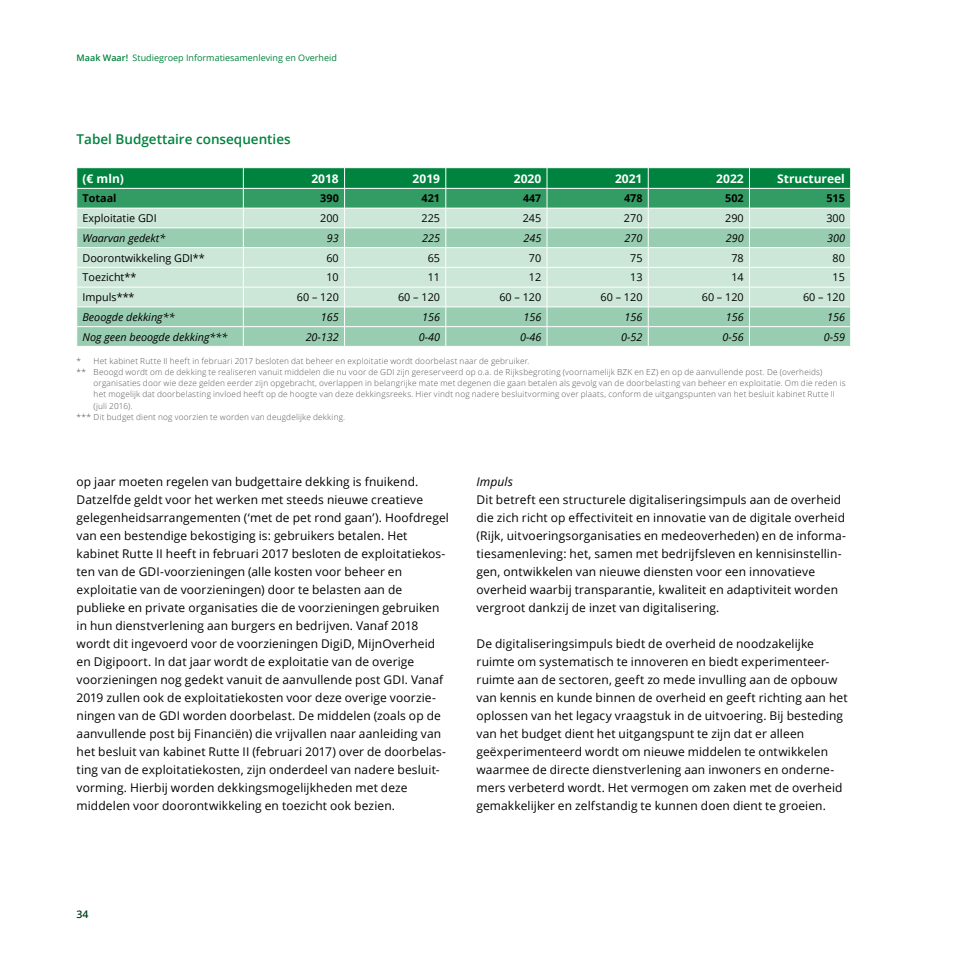
<style>
.page{position:relative;width:953px;height:953px;background:#fff}
.page>*{position:absolute;margin:0;border:0;box-sizing:border-box;transform-origin:0 0}
._05_RO_Alineakop_San{font:600 13.5px "Open Sans";color:#00833e}
._10_RO_Broodtekst_Sa{font:12px/18px "Open Sans";letter-spacing:.01em;color:#000}
._30_RO_Tabel_Kop{font:700 12px "Open Sans";color:#fff}
._10_RO_Broodtekst_Sa-2{font:italic 12px "Open Sans";letter-spacing:.01em;color:#000}
._32_RO_Tabel_Broodte{font:10.8px "Open Sans";color:#000}
._32_RO_Tabel_Broodte-2{font:italic 10.8px "Open Sans";color:#000}
._32_RO_Tabel_Broodte-3{font:700 10.8px "Open Sans";color:#000}
._32_RO_Tabel_Broodte-4{font:700 10.5px "Open Sans";color:#000}
.t1{font:600 10.5px "Open Sans";color:#00401b}
.t2{font:9px "Open Sans";color:#00833e}
.Bijschrift{font:300 8.25px/11.2px "Open Sans";letter-spacing:.025em;color:#565656}
.s1{font-weight:600}
</style>
<div class="page">
<svg style="left:76px;top:168px;width:775px;height:178px;background:#98ccb1"></svg>
<hr style="left:77px;top:306px;width:166px;height:1px;background:#fff">
<hr style="left:243px;top:306px;width:101px;height:1px;background:#fff">
<hr style="left:344px;top:306px;width:102px;height:1px;background:#fff">
<hr style="left:446px;top:306px;width:101px;height:1px;background:#fff">
<hr style="left:547px;top:306px;width:101px;height:1px;background:#fff">
<hr style="left:648px;top:306px;width:101px;height:1px;background:#fff">
<hr style="left:749px;top:306px;width:101px;height:1px;background:#fff">
<p class="t2" style="left:77px;top:51px;width:262px"><span class="s1">Maak Waar!</span> Studiegroep Informatiesamenleving en Overheid</p>
<p class="_05_RO_Alineakop_San" style="left:77px;top:130px;width:216px">Tabel Budgettaire consequenties</p>
<p class="_30_RO_Tabel_Kop" style="left:82px;top:170px;width:43px">(€ mln)</p>
<p class="_30_RO_Tabel_Kop" style="left:311px;top:170px;width:29px">2018</p>
<p class="_30_RO_Tabel_Kop" style="left:412px;top:170px;width:29px">2019</p>
<p class="_30_RO_Tabel_Kop" style="left:514px;top:170px;width:29px">2020</p>
<p class="_30_RO_Tabel_Kop" style="left:615px;top:170px;width:29px">2021</p>
<p class="_30_RO_Tabel_Kop" style="left:716px;top:170px;width:29px">2022</p>
<p class="_30_RO_Tabel_Kop" style="left:777px;top:170px;width:69px">Structureel</p>
<p class="_32_RO_Tabel_Broodte-3" style="left:82px;top:191px;width:35px">Totaal</p>
<p class="_32_RO_Tabel_Broodte-3" style="left:320px;top:191px;width:20px">390</p>
<p class="_32_RO_Tabel_Broodte-3" style="left:421px;top:191px;width:20px">421</p>
<p class="_32_RO_Tabel_Broodte-4" style="left:523px;top:191px;width:19px">447</p>
<p class="_32_RO_Tabel_Broodte-3" style="left:624px;top:191px;width:20px">478</p>
<p class="_32_RO_Tabel_Broodte-3" style="left:725px;top:191px;width:20px">502</p>
<p class="_32_RO_Tabel_Broodte-3" style="left:826px;top:191px;width:20px">515</p>
<p class="_32_RO_Tabel_Broodte" style="left:82px;top:211px;width:76px">Exploitatie GDI</p>
<p class="_32_RO_Tabel_Broodte" style="left:320px;top:211px;width:20px">200</p>
<p class="_32_RO_Tabel_Broodte" style="left:421px;top:211px;width:20px">225</p>
<p class="_32_RO_Tabel_Broodte" style="left:522px;top:211px;width:20px">245</p>
<p class="_32_RO_Tabel_Broodte" style="left:624px;top:211px;width:20px">270</p>
<p class="_32_RO_Tabel_Broodte" style="left:725px;top:211px;width:20px">290</p>
<p class="_32_RO_Tabel_Broodte" style="left:826px;top:211px;width:20px">300</p>
<p class="_32_RO_Tabel_Broodte-2" style="left:82px;top:230px;width:84px">Waarvan gedekt*</p>
<p class="_32_RO_Tabel_Broodte-2" style="left:327px;top:230px;width:13px">93</p>
<p class="_32_RO_Tabel_Broodte-2" style="left:422px;top:230px;width:19px">225</p>
<p class="_32_RO_Tabel_Broodte-2" style="left:523px;top:230px;width:19px">245</p>
<p class="_32_RO_Tabel_Broodte-2" style="left:624px;top:230px;width:19px">270</p>
<p class="_32_RO_Tabel_Broodte-2" style="left:725px;top:230px;width:19px">290</p>
<p class="_32_RO_Tabel_Broodte-2" style="left:827px;top:230px;width:19px">300</p>
<p class="_32_RO_Tabel_Broodte" style="left:82px;top:250px;width:124px">Doorontwikkeling GDI**</p>
<p class="_32_RO_Tabel_Broodte" style="left:326px;top:250px;width:14px">60</p>
<p class="_32_RO_Tabel_Broodte" style="left:427px;top:250px;width:14px">65</p>
<p class="_32_RO_Tabel_Broodte" style="left:529px;top:250px;width:14px">70</p>
<p class="_32_RO_Tabel_Broodte" style="left:630px;top:250px;width:14px">75</p>
<p class="_32_RO_Tabel_Broodte" style="left:731px;top:250px;width:14px">78</p>
<p class="_32_RO_Tabel_Broodte" style="left:832px;top:250px;width:14px">80</p>
<p class="_32_RO_Tabel_Broodte" style="left:82px;top:270px;width:55px">Toezicht**</p>
<p class="_32_RO_Tabel_Broodte" style="left:326px;top:270px;width:14px">10</p>
<p class="_32_RO_Tabel_Broodte" style="left:427px;top:270px;width:14px">11</p>
<p class="_32_RO_Tabel_Broodte" style="left:529px;top:270px;width:14px">12</p>
<p class="_32_RO_Tabel_Broodte" style="left:630px;top:270px;width:14px">13</p>
<p class="_32_RO_Tabel_Broodte" style="left:731px;top:270px;width:14px">14</p>
<p class="_32_RO_Tabel_Broodte" style="left:832px;top:270px;width:14px">15</p>
<p class="_32_RO_Tabel_Broodte" style="left:82px;top:290px;width:54px">Impuls***</p>
<p class="_32_RO_Tabel_Broodte" style="left:297px;top:290px;width:43px">60 – 120</p>
<p class="_32_RO_Tabel_Broodte" style="left:398px;top:290px;width:43px">60 – 120</p>
<p class="_32_RO_Tabel_Broodte" style="left:499px;top:290px;width:43px">60 – 120</p>
<p class="_32_RO_Tabel_Broodte" style="left:600px;top:290px;width:43px">60 – 120</p>
<p class="_32_RO_Tabel_Broodte" style="left:701px;top:290px;width:43px">60 – 120</p>
<p class="_32_RO_Tabel_Broodte" style="left:803px;top:290px;width:43px">60 – 120</p>
<p class="_32_RO_Tabel_Broodte-2" style="left:82px;top:309px;width:94px">Beoogde dekking**</p>
<p class="_32_RO_Tabel_Broodte-2" style="left:321px;top:309px;width:19px">165</p>
<p class="_32_RO_Tabel_Broodte-2" style="left:422px;top:309px;width:19px">156</p>
<p class="_32_RO_Tabel_Broodte-2" style="left:523px;top:309px;width:19px">156</p>
<p class="_32_RO_Tabel_Broodte-2" style="left:624px;top:309px;width:19px">156</p>
<p class="_32_RO_Tabel_Broodte-2" style="left:725px;top:309px;width:19px">156</p>
<p class="_32_RO_Tabel_Broodte-2" style="left:827px;top:309px;width:19px">156</p>
<p class="_32_RO_Tabel_Broodte-2" style="left:82px;top:329px;width:146px">Nog geen beoogde dekking***</p>
<p class="_32_RO_Tabel_Broodte-2" style="left:306px;top:329px;width:35px">20-132</p>
<p class="_32_RO_Tabel_Broodte-2" style="left:419px;top:329px;width:23px">0-40</p>
<p class="_32_RO_Tabel_Broodte-2" style="left:520px;top:329px;width:23px">0-46</p>
<p class="_32_RO_Tabel_Broodte-2" style="left:621px;top:329px;width:23px">0-52</p>
<p class="_32_RO_Tabel_Broodte-2" style="left:722px;top:329px;width:23px">0-56</p>
<p class="_32_RO_Tabel_Broodte-2" style="left:823px;top:329px;width:23px">0-59</p>
<p class="Bijschrift" style="left:77px;top:355px;width:454px">* Het kabinet Rutte II heeft in februari 2017 besloten dat beheer en exploitatie wordt doorbelast naar de gebruiker.</p>
<p class="Bijschrift" style="left:94px;top:366px;width:753px;text-indent:-17px">** Beoogd wordt om de dekking te realiseren vanuit middelen die nu voor de GDI zijn gereserveerd op o.a. de Rijksbegroting (voornamelijk BZK en EZ) en op de aanvullende post. De (overheids) organisaties door wie deze gelden eerder zijn opgebracht, overlappen in belangrijke mate met degenen die gaan betalen als gevolg van de doorbelasting van beheer en exploitatie. Om die reden is het mogelijk dat doorbelasting invloed heeft op de hoogte van deze dekkingsreeks. Hier vindt nog nadere besluitvorming over plaats, conform de uitgangspunten van het besluit kabinet Rutte II (juli 2016).</p>
<p class="Bijschrift" style="left:77px;top:411px;width:270px">*** Dit budget dient nog voorzien te worden van deugdelijke dekking.</p>
<p class="_10_RO_Broodtekst_Sa" style="left:77px;top:472px;width:374px">op jaar moeten regelen van budgettaire dekking is fnuikend.<br>Datzelfde geldt voor het werken met steeds nieuwe creatieve gelegenheidsarrangementen (‘met de pet rond gaan’). Hoofdregel van een bestendige bekostiging is: gebruikers betalen. Het kabinet Rutte II heeft in februari 2017 besloten de exploitatiekos&shy;ten van de GDI-voorzieningen (alle kosten voor beheer en exploitatie van de voorzieningen) door te belasten aan de publieke en private organisaties die de voorzieningen gebruiken in hun dienstverlening aan burgers en bedrijven. Vanaf 2018 wordt dit ingevoerd voor de voorzieningen DigiD, MijnOverheid en Digipoort. In dat jaar wordt de exploitatie van de overige voorzieningen nog gedekt vanuit de aanvullende post GDI. Vanaf 2019 zullen ook de exploitatiekosten voor deze overige voorzie&shy;ningen van de GDI worden doorbelast. De middelen (zoals op de aanvullende post bij Financiën) die vrijvallen naar aanleiding van het besluit van kabinet Rutte II (februari 2017) over de doorbelas&shy;ting van de exploitatiekosten, zijn onderdeel van nadere besluit&shy;vorming. Hierbij worden dekkingsmogelijkheden met deze middelen voor doorontwikkeling en toezicht ook bezien.</p>
<p class="_10_RO_Broodtekst_Sa-2" style="left:476px;top:473px;width:38px">Impuls</p>
<p class="_10_RO_Broodtekst_Sa" style="left:476px;top:490px;width:371px">Dit betreft een structurele digitaliseringsimpuls aan de overheid die zich richt op effectiviteit en innovatie van de digitale overheid (Rijk, uitvoeringsorganisaties en medeoverheden) en de informa&shy;tiesamenleving: het, samen met bedrijfsleven en kennisinstellin&shy;gen, ontwikkelen van nieuwe diensten voor een innovatieve overheid waarbij transparantie, kwaliteit en adaptiviteit worden vergroot dankzij de inzet van digitalisering.</p>
<p class="_10_RO_Broodtekst_Sa" style="left:476px;top:634px;width:372px">De digitaliseringsimpuls biedt de overheid de noodzakelijke ruimte om systematisch te innoveren en biedt experimenteer&shy;ruimte aan de sectoren, geeft zo mede invulling aan de opbouw van kennis en kunde binnen de overheid en geeft richting aan het oplossen van het legacy vraagstuk in de uitvoering. Bij besteding van het budget dient het uitgangspunt te zijn dat er alleen geëxperimenteerd wordt om nieuwe middelen te ontwikkelen waarmee de directe dienstverlening aan inwoners en onderne&shy;mers verbeterd wordt. Het vermogen om zaken met de overheid gemakkelijker en zelfstandig te kunnen doen dient te groeien.</p>
<p class="t1" style="left:77px;top:906px;width:13px">34</p>
</div>
